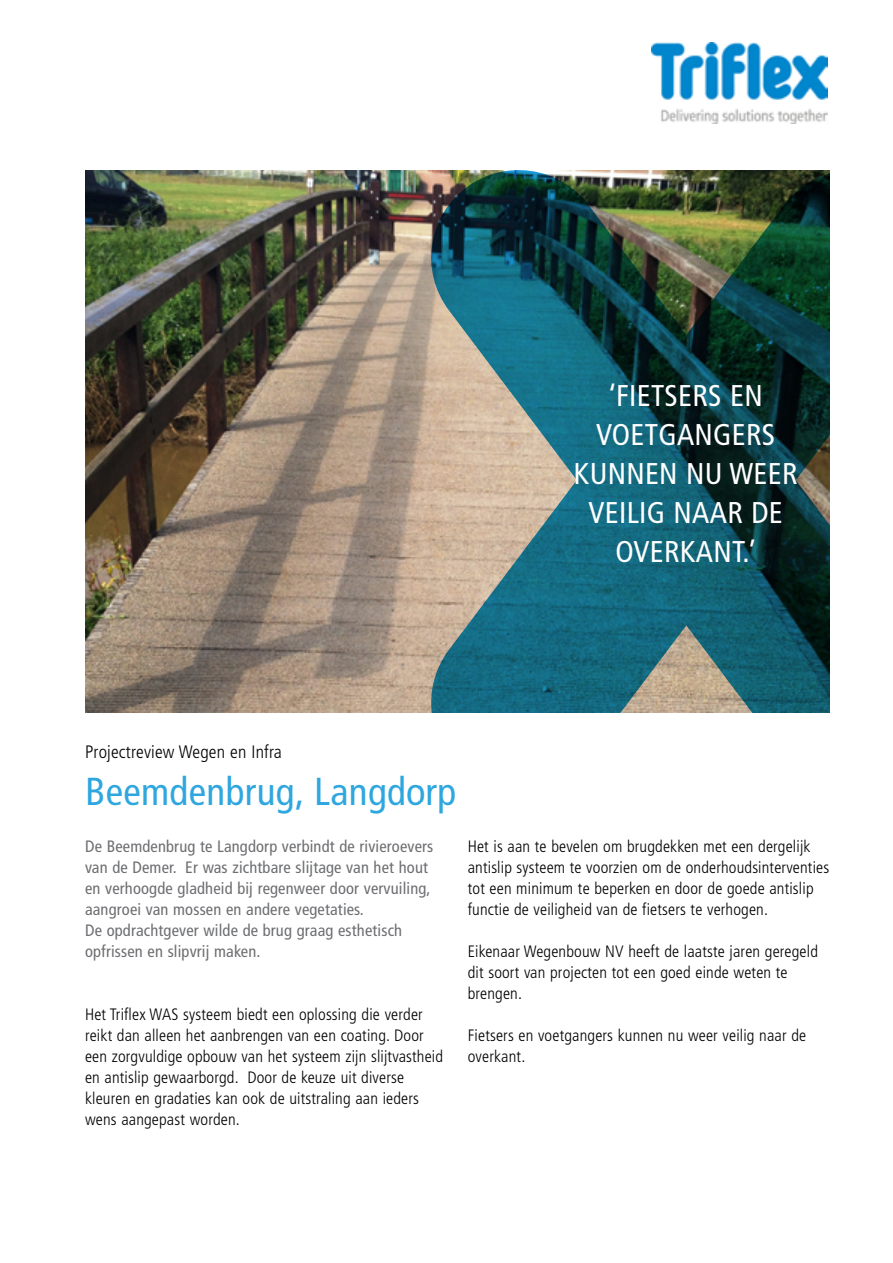
<style>
.page{position:relative;width:893px;height:1263px;background:#fff}
.page>*{position:absolute;margin:0;border:0;box-sizing:border-box;transform-origin:0 0}
.t1{font:condensed 39px "Frutiger LT Pro";letter-spacing:.01em;color:#2ea7df}
.t2{font:condensed 30px/39px "Frutiger LT Pro";letter-spacing:.01em;color:#fff;text-align:center}
.t3{font:300 condensed 18px "Frutiger LT Pro";letter-spacing:.01em;color:#000}
.t4{font:300 condensed 16.5px/21px "Frutiger LT Pro";letter-spacing:.01em;color:#000}
.t5{font:condensed 16.5px/21px "Frutiger LT Pro";letter-spacing:.01em;color:#6d6e71}
</style>
<div class="page">
<img style="left:651px;top:43px;width:176px;height:80px">
<img style="left:85px;top:170px;width:346px;height:542px">
<svg style="left:431px;top:170px;width:398px;height:542px;background:#366363"></svg>
<h2 class="t2" style="left:574px;top:377px;width:225px">‘FIETSERS EN<br>VOETGANGERS<br>KUNNEN NU WEER<br>VEILIG NAAR DE<br>OVERKANT.’</h2>
<p class="t3" style="left:85px;top:741px;width:198px">Projectreview Wegen en Infra</p>
<h1 class="t1" style="left:85px;top:769px;width:373px">Beemdenbrug, Langdorp</h1>
<p class="t5" style="left:85px;top:836px;width:350px">De Beemdenbrug te Langdorp verbindt de rivieroevers van de Demer. Er was zichtbare slijtage van het hout en verhoogde gladheid bij regenweer door vervuiling, aangroei van mossen en andere vegetaties.<br>De opdrachtgever wilde de brug graag esthetisch opfrissen en slipvrij maken.</p>
<p class="t4" style="left:85px;top:1004px;width:360px">Het Triflex WAS systeem biedt een oplossing die verder reikt dan alleen het aanbrengen van een coating. Door een zorgvuldige opbouw van het systeem zijn slijtvastheid en antislip gewaarborgd. Door de keuze uit diverse kleuren en gradaties kan ook de uitstraling aan ieders wens aangepast worden.</p>
<p class="t4" style="left:468px;top:836px;width:363px">Het is aan te bevelen om brugdekken met een dergelijk antislip systeem te voorzien om de onderhoudsinterventies tot een minimum te beperken en door de goede antislip functie de veiligheid van de fietsers te verhogen.</p>
<p class="t4" style="left:468px;top:941px;width:352px">Eikenaar Wegenbouw NV heeft de laatste jaren geregeld dit soort van projecten tot een goed einde weten te brengen.</p>
<p class="t4" style="left:468px;top:1025px;width:340px">Fietsers en voetgangers kunnen nu weer veilig naar de overkant.</p>
</div>
